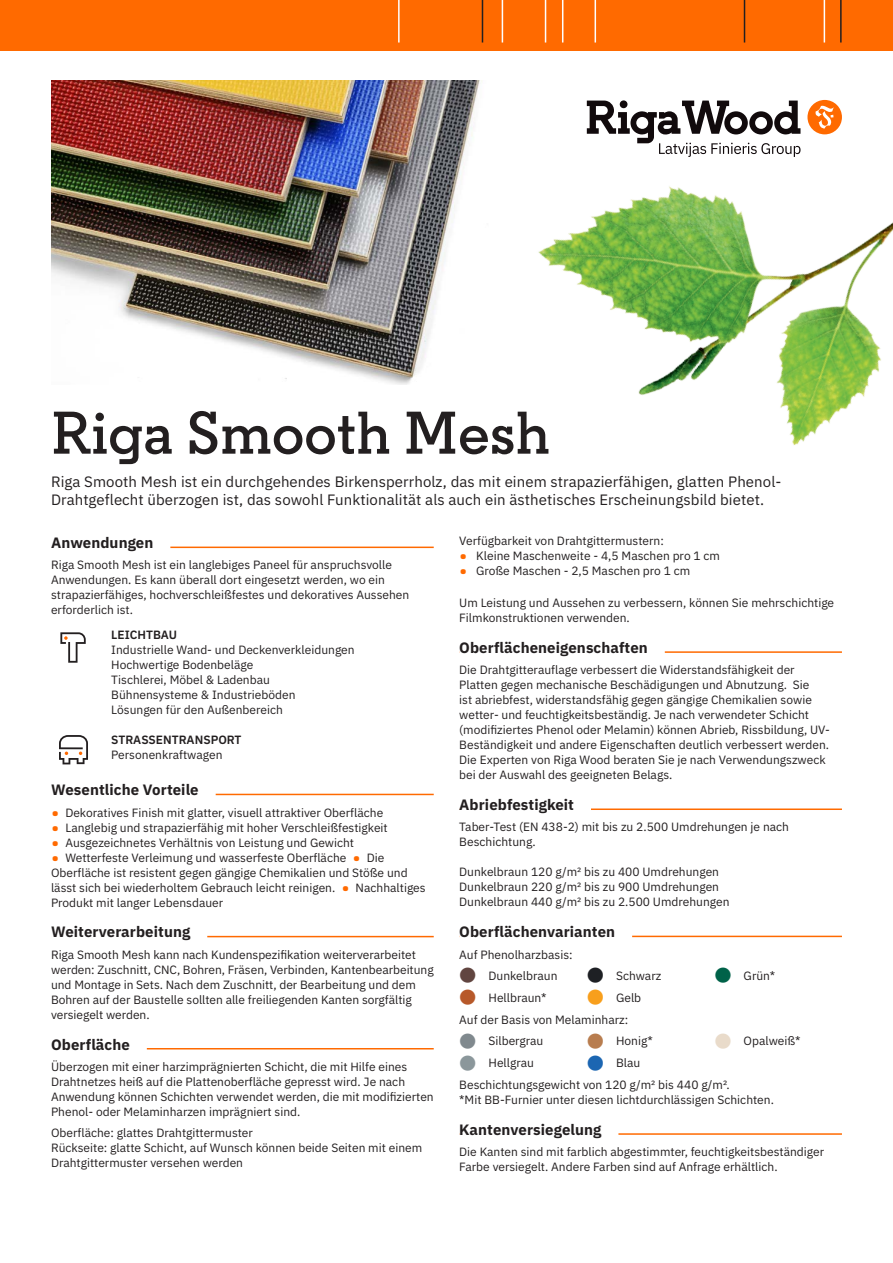
<style>
.page{position:relative;width:893px;height:1263px;background:#fff}
.page>*{position:absolute;margin:0;border:0;box-sizing:border-box;transform-origin:0 0}
.Nosaukums{font:600 60px "Regular Slab";letter-spacing:.005em;color:#231f20}
.ievadteksts{font:15px/18px "IBM Plex Sans";letter-spacing:.005em;color:#231f20}
.Sadaļa{font:700 15px "IBM Plex Sans";letter-spacing:.005em;color:#231f20}
.pamatteksts__6{font:12px/15px "IBM Plex Sans";color:#231f20}
.pamatteksts__3{font:12px/15px "IBM Plex Sans";color:#231f20}
.tabula{font:12px "IBM Plex Sans";color:#231f20}
.Virsraksts_tabulā{font:600 12px "IBM Plex Sans";color:#231f20}
.s1{font-size:21px;color:#ff6a00}
</style>
<div class="page">
<div style="left:0;top:0;width:893px;height:51px;background:#ff6a00"></div>
<hr style="left:398px;top:0;width:2px;height:43px;background:#fff">
<img style="left:475px;top:0;width:418px;height:445px">
<hr style="left:51px;top:547px;width:383px;height:1px;background:#ff6a00">
<div style="left:51px;top:544px;width:119px;height:7px;background:#fff"></div>
<hr style="left:51px;top:794px;width:383px;height:1px;background:#ff6a00">
<div style="left:51px;top:791px;width:165px;height:7px;background:#fff"></div>
<hr style="left:51px;top:936px;width:383px;height:1px;background:#ff6a00">
<div style="left:51px;top:933px;width:156px;height:7px;background:#fff"></div>
<hr style="left:51px;top:1048px;width:383px;height:1px;background:#ff6a00">
<div style="left:51px;top:1045px;width:96px;height:8px;background:#fff"></div>
<hr style="left:459px;top:651px;width:383px;height:2px;background:#ff6a00">
<div style="left:459px;top:649px;width:206px;height:7px;background:#fff"></div>
<hr style="left:459px;top:808px;width:383px;height:2px;background:#ff6a00">
<div style="left:459px;top:806px;width:132px;height:7px;background:#fff"></div>
<hr style="left:459px;top:936px;width:383px;height:1px;background:#ff6a00">
<div style="left:459px;top:933px;width:173px;height:7px;background:#fff"></div>
<hr style="left:459px;top:1133px;width:383px;height:2px;background:#ff6a00">
<div style="left:459px;top:1130px;width:159px;height:8px;background:#fff"></div>
<svg style="left:60px;top:632px;width:26px;height:31px"></svg>
<svg style="left:59px;top:735px;width:29px;height:29px"></svg>
<img style="left:51px;top:81px;width:463px;height:303px">
<p class="Nosaukums" style="left:51px;top:396px;width:500px">Riga Smooth Mesh</p>
<p class="ievadteksts" style="left:51px;top:471px;width:732px">Riga Smooth Mesh ist ein durchgehendes Birkensperrholz, das mit einem strapazierfähigen, glatten Phenol-<br>Drahtgeflecht überzogen ist, das sowohl Funktionalität als auch ein ästhetisches Erscheinungsbild bietet.</p>
<p class="Sadaļa" style="left:51px;top:531px;width:104px">Anwendungen</p>
<p class="pamatteksts__3" style="left:51px;top:557px;width:360px">Riga Smooth Mesh ist ein langlebiges Paneel für anspruchsvolle Anwendungen. Es kann überall dort eingesetzt werden, wo ein strapazierfähiges, hochverschleißfestes und dekoratives Aussehen erforderlich ist.</p>
<p class="Virsraksts_tabulā" style="left:111px;top:626px;width:67px">LEICHTBAU</p>
<p class="tabula" style="left:111px;top:641px;width:245px">Industrielle Wand- und Deckenverkleidungen</p>
<p class="tabula" style="left:111px;top:656px;width:144px">Hochwertige Bodenbeläge</p>
<p class="tabula" style="left:111px;top:671px;width:160px">Tischlerei, Möbel &amp; Ladenbau</p>
<p class="tabula" style="left:111px;top:686px;width:186px">Bühnensysteme &amp; Industrieböden</p>
<p class="tabula" style="left:111px;top:701px;width:173px">Lösungen für den Außenbereich</p>
<p class="Virsraksts_tabulā" style="left:111px;top:731px;width:132px">STRASSENTRANSPORT</p>
<p class="tabula" style="left:111px;top:746px;width:113px">Personenkraftwagen</p>
<p class="Sadaļa" style="left:51px;top:778px;width:149px">Wesentliche Vorteile</p>
<p class="pamatteksts__6" style="left:51px;top:804px;width:334px"><span class="s1">•</span> Dekoratives Finish mit glatter, visuell attraktiver Oberfläche</p>
<p class="pamatteksts__6" style="left:51px;top:819px;width:338px"><span class="s1">•</span> Langlebig und strapazierfähig mit hoher Verschleißfestigkeit</p>
<p class="pamatteksts__6" style="left:51px;top:834px;width:305px"><span class="s1">•</span> Ausgezeichnetes Verhältnis von Leistung und Gewicht</p>
<p class="pamatteksts__6" style="left:51px;top:849px;width:376px"><span class="s1">•</span> Wetterfeste Verleimung und wasserfeste Oberfläche <span class="s1">•</span> Die Oberfläche ist resistent gegen gängige Chemikalien und Stöße und lässt sich bei wiederholtem Gebrauch leicht reinigen. <span class="s1">•</span> Nachhaltiges Produkt mit langer Lebensdauer</p>
<p class="Sadaļa" style="left:51px;top:920px;width:141px">Weiterverarbeitung</p>
<p class="pamatteksts__6" style="left:51px;top:946px;width:384px">Riga Smooth Mesh kann nach Kundenspezifikation weiterverarbeitet werden: Zuschnitt, CNC, Bohren, Fräsen, Verbinden, Kantenbearbeitung und Montage in Sets. Nach dem Zuschnitt, der Bearbeitung und dem Bohren auf der Baustelle sollten alle freiliegenden Kanten sorgfältig versiegelt werden.</p>
<p class="Sadaļa" style="left:51px;top:1032px;width:80px">Oberfläche</p>
<p class="pamatteksts__3" style="left:51px;top:1058px;width:384px">Überzogen mit einer harzimprägnierten Schicht, die mit Hilfe eines Drahtnetzes heiß auf die Plattenoberfläche gepresst wird. Je nach Anwendung können Schichten verwendet werden, die mit modifizierten Phenol- oder Melaminharzen imprägniert sind.</p>
<p class="pamatteksts__6" style="left:51px;top:1124px;width:203px">Oberfläche: glattes Drahtgittermuster</p>
<p class="pamatteksts__3" style="left:51px;top:1139px;width:373px">Rückseite: glatte Schicht, auf Wunsch können beide Seiten mit einem<br>Drahtgittermuster versehen werden</p>
<p class="pamatteksts__6" style="left:459px;top:532px;width:206px">Verfügbarkeit von Drahtgittermustern:</p>
<p class="pamatteksts__6" style="left:459px;top:547px;width:262px"><span class="s1">•</span> Kleine Maschenweite - 4,5 Maschen pro 1 cm</p>
<p class="pamatteksts__6" style="left:459px;top:562px;width:233px"><span class="s1">•</span> Große Maschen - 2,5 Maschen pro 1 cm</p>
<p class="pamatteksts__6" style="left:459px;top:594px;width:376px">Um Leistung und Aussehen zu verbessern, können Sie mehrschichtige<br>Filmkonstruktionen verwenden.</p>
<p class="Sadaļa" style="left:459px;top:636px;width:190px">Oberflächeneigenschaften</p>
<p class="pamatteksts__6" style="left:459px;top:661px;width:372px">Die Drahtgitterauflage verbessert die Widerstandsfähigkeit der Platten gegen mechanische Beschädigungen und Abnutzung. Sie<br>ist abriebfest, widerstandsfähig gegen gängige Chemikalien sowie wetter- und feuchtigkeitsbeständig. Je nach verwendeter Schicht (modifiziertes Phenol oder Melamin) können Abrieb, Rissbildung, UV-Beständigkeit und andere Eigenschaften deutlich verbessert werden.<br>Die Experten von Riga Wood beraten Sie je nach Verwendungszweck bei der Auswahl des geeigneten Belags.</p>
<p class="Sadaļa" style="left:459px;top:793px;width:116px">Abriebfestigkeit</p>
<p class="pamatteksts__6" style="left:459px;top:819px;width:331px">Taber-Test (EN 438-2) mit bis zu 2.500 Umdrehungen je nach<br>Beschichtung.</p>
<p class="pamatteksts__6" style="left:459px;top:864px;width:261px">Dunkelbraun 120 g/m² bis zu 400 Umdrehungen</p>
<p class="pamatteksts__6" style="left:459px;top:879px;width:261px">Dunkelbraun 220 g/m² bis zu 900 Umdrehungen</p>
<p class="pamatteksts__6" style="left:459px;top:894px;width:272px">Dunkelbraun 440 g/m² bis zu 2.500 Umdrehungen</p>
<p class="Sadaļa" style="left:459px;top:920px;width:157px">Oberflächenvarianten</p>
<p class="pamatteksts__6" style="left:459px;top:946px;width:115px">Auf Phenolharzbasis:</p>
<p class="pamatteksts__3" style="left:488px;top:967px;width:71px">Dunkelbraun</p>
<p class="pamatteksts__3" style="left:616px;top:967px;width:47px">Schwarz</p>
<p class="pamatteksts__3" style="left:744px;top:967px;width:33px">Grün*</p>
<p class="pamatteksts__3" style="left:488px;top:989px;width:60px">Hellbraun*</p>
<p class="pamatteksts__3" style="left:616px;top:989px;width:27px">Gelb</p>
<p class="pamatteksts__6" style="left:459px;top:1011px;width:170px">Auf der Basis von Melaminharz:</p>
<p class="pamatteksts__3" style="left:488px;top:1032px;width:56px">Silbergrau</p>
<p class="pamatteksts__3" style="left:616px;top:1032px;width:38px">Honig*</p>
<p class="pamatteksts__3" style="left:744px;top:1032px;width:58px">Opalweiß*</p>
<p class="pamatteksts__3" style="left:488px;top:1054px;width:47px">Hellgrau</p>
<p class="pamatteksts__3" style="left:616px;top:1054px;width:26px">Blau</p>
<p class="pamatteksts__6" style="left:459px;top:1076px;width:272px">Beschichtungsgewicht von 120 g/m² bis 440 g/m².</p>
<p class="pamatteksts__6" style="left:459px;top:1091px;width:316px">*Mit BB-Furnier unter diesen lichtdurchlässigen Schichten.</p>
<p class="Sadaļa" style="left:459px;top:1117px;width:144px">Kantenversiegelung</p>
<p class="pamatteksts__6" style="left:459px;top:1143px;width:366px">Die Kanten sind mit farblich abgestimmter, feuchtigkeitsbeständiger<br>Farbe versiegelt. Andere Farben sind auf Anfrage erhältlich.</p>
</div>
